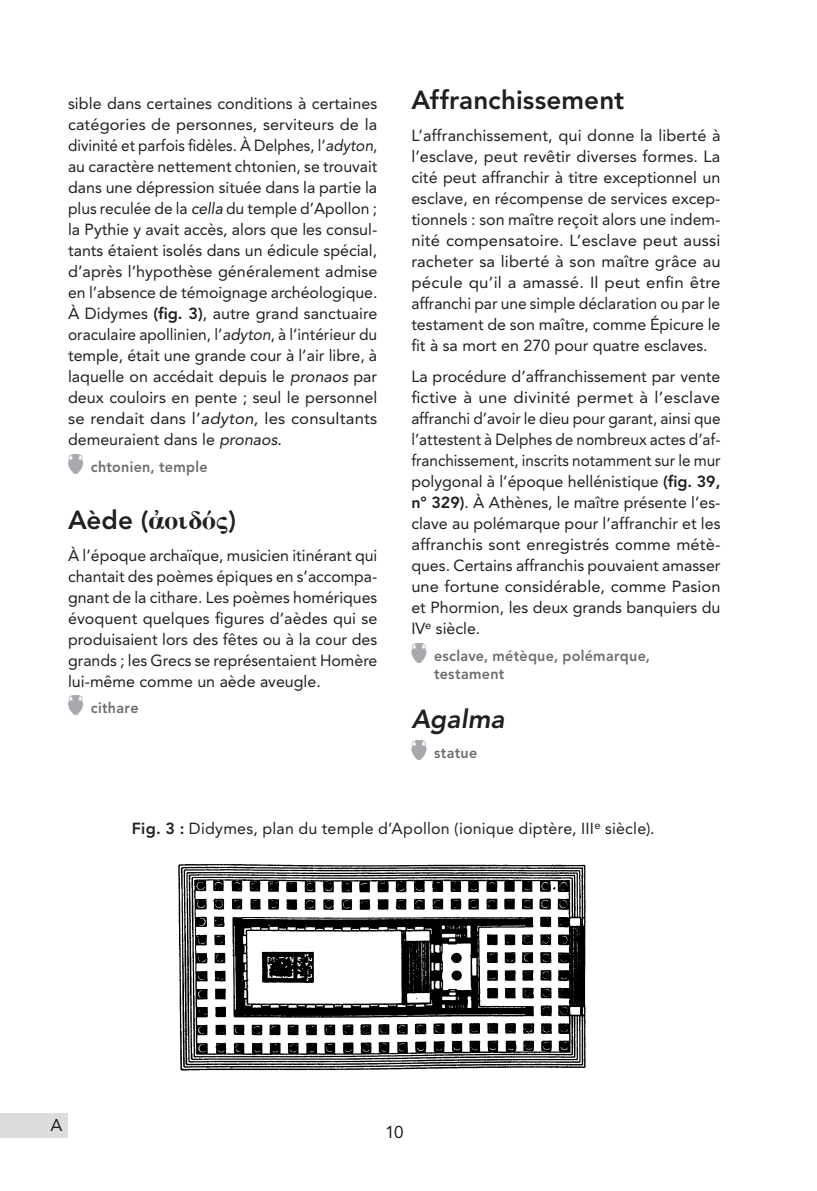
<style>
.page{position:relative;width:817px;height:1191px;background:#fff}
.page>*{position:absolute;margin:0;border:0;box-sizing:border-box;transform-origin:0 0}
.t1{font:800 26px "Avenir LT Std";letter-spacing:.005em;color:#231f20}
.t2{font:italic 800 26px "Avenir LT Std";letter-spacing:.005em;color:#231f20}
.t3{font:17px "Avenir LT Std";color:#231f20}
.t4{font:16px/21px "Avenir LT Std";color:#231f20;text-align:justify}
.t5{font:800 15px/18px "Avenir LT Std";letter-spacing:.025em;color:#6c6d70;scale:.95 1}
.s1{font-style:italic}
.s2{font-weight:800}
.s3{font-family:"Greek Art";font-weight:400;font-size:20px;color:#a8a9ad}
</style>
<div class="page">
<div style="left:0;top:1112px;width:68px;height:25px;background:#dcdddf"></div>
<img style="left:178px;top:864px;width:408px;height:207px">
<p class="t4" style="left:68px;top:93px;width:311px">sible dans certaines conditions à certaines catégories de personnes, serviteurs de la divinité et parfois fidèles. À Delphes, l’<span class="s1">adyton</span>, au caractère nettement chtonien, se trouvait dans une dépression située dans la partie la plus reculée de la <span class="s1">cella</span> du temple d’Apollon ; la Pythie y avait accès, alors que les consul&shy;tants étaient isolés dans un édicule spécial, d’après l’hypothèse généralement admise en l’absence de témoignage archéologique.<br>À Didymes <span class="s2">(fig. 3)</span>, autre grand sanctuaire oraculaire apollinien, l’<span class="s1">adyton</span>, à l’intérieur du temple, était une grande cour à l’air libre, à laquelle on accédait depuis le <span class="s1">pronaos</span> par deux couloirs en pente ; seul le personnel se rendait dans l’<span class="s1">adyton</span>, les consultants demeuraient dans le <span class="s1">pronaos</span>.</p>
<p class="t5" style="left:68px;top:457px;width:148px"><span class="s3">[</span> chtonien, temple</p>
<h1 class="t1" style="left:68px;top:505px;width:169px">Aède ( □ □❖)</h1>
<p class="t4" style="left:68px;top:544px;width:311px">À l’époque archaïque, musicien itinérant qui chantait des poèmes épiques en s’accompa&shy;gnant de la cithare. Les poèmes homériques évoquent quelques figures d’aèdes qui se produisaient lors des fêtes ou à la cour des grands ; les Grecs se représentaient Homère lui-même comme un aède aveugle.</p>
<p class="t5" style="left:68px;top:699px;width:76px"><span class="s3">[</span> cithare</p>
<h1 class="t1" style="left:411px;top:85px;width:214px">Affranchissement</h1>
<p class="t4" style="left:411px;top:125px;width:311px">L’affranchissement, qui donne la liberté à l’esclave, peut revêtir diverses formes. La cité peut affranchir à titre exceptionnel un esclave, en récompense de services excep&shy;tionnels : son maître reçoit alors une indem&shy;nité compensatoire. L’esclave peut aussi racheter sa liberté à son maître grâce au pécule qu’il a amassé. Il peut enfin être affranchi par une simple déclaration ou par le testament de son maître, comme Épicure le fit à sa mort en 270 pour quatre esclaves.</p>
<p class="t4" style="left:411px;top:366px;width:311px">La procédure d’affranchissement par vente fictive à une divinité permet à l’esclave affranchi d’avoir le dieu pour garant, ainsi que l’attestent à Delphes de nombreux actes d’af&shy;franchissement, inscrits notamment sur le mur polygonal à l’époque hellénistique <span class="s2">(fig. 39, n° 329)</span>. À Athènes, le maître présente l’es&shy;clave au polémarque pour l’affranchir et les affranchis sont enregistrés comme métè&shy;ques. Certains affranchis pouvaient amasser une fortune considérable, comme Pasion et Phormion, les deux grands banquiers du IV<sup>e</sup> siècle.</p>
<p class="t5" style="left:434px;top:646px;width:229px;text-indent:-23px"><span class="s3">[</span> esclave, métèque, polémarque, testament</p>
<h1 class="t2" style="left:411px;top:704px;width:95px">Agalma</h1>
<p class="t5" style="left:411px;top:743px;width:71px"><span class="s3">[</span> statue</p>
<p class="t4" style="left:132px;top:818px;width:524px"><span class="s2">Fig. 3 :</span> Didymes, plan du temple d’Apollon (ionique diptère, III<sup>e</sup> siècle).</p>
<p class="t3" style="left:50px;top:1115px;width:13px">A</p>
<p class="t3" style="left:385px;top:1122px;width:20px">10</p>
</div>
